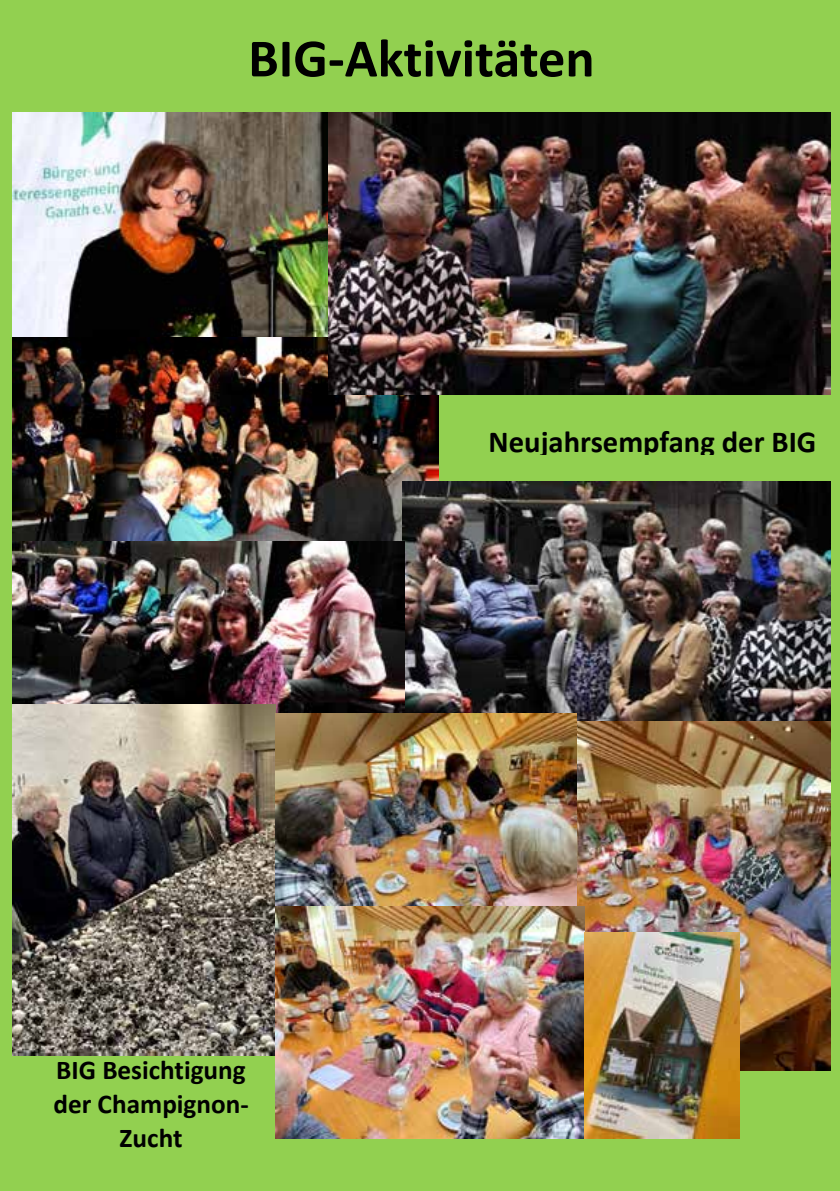
<style>
.page{position:relative;width:840px;height:1191px;background:#fff}
.page>*{position:absolute;margin:0;border:0;box-sizing:border-box;transform-origin:0 0}
.t1{font:700 54.4px "Calibri";color:#000}
.t2{font:700 30.6px "Calibri";color:#000}
.t3{font:700 27.2px/34px "Calibri";color:#000;text-align:center}
</style>
<div class="page">
<div style="left:0;top:0;width:839px;height:1191px;background:#92d050"></div>
<img style="left:12px;top:112px;width:316px;height:226px">
<img style="left:12px;top:338px;width:426px;height:203px">
<img style="left:402px;top:481px;width:428px;height:241px">
<img style="left:328px;top:112px;width:502px;height:282px">
<img style="left:12px;top:541px;width:392px;height:172px">
<img style="left:12px;top:705px;width:263px;height:350px">
<img style="left:575px;top:722px;width:255px;height:348px">
<img style="left:275px;top:713px;width:300px;height:193px">
<img style="left:275px;top:906px;width:309px;height:232px">
<img style="left:584px;top:932px;width:155px;height:206px">
<h1 class="t1" style="left:248px;top:20px;width:348px">BIG-Aktivitäten</h1>
<p class="t3" style="left:53px;top:1052px;width:197px">BIG Besichtigung der Champignon-<br>Zucht</p>
<p class="t2" style="left:488px;top:420px;width:329px">Neujahrsempfang der BIG</p>
</div>
